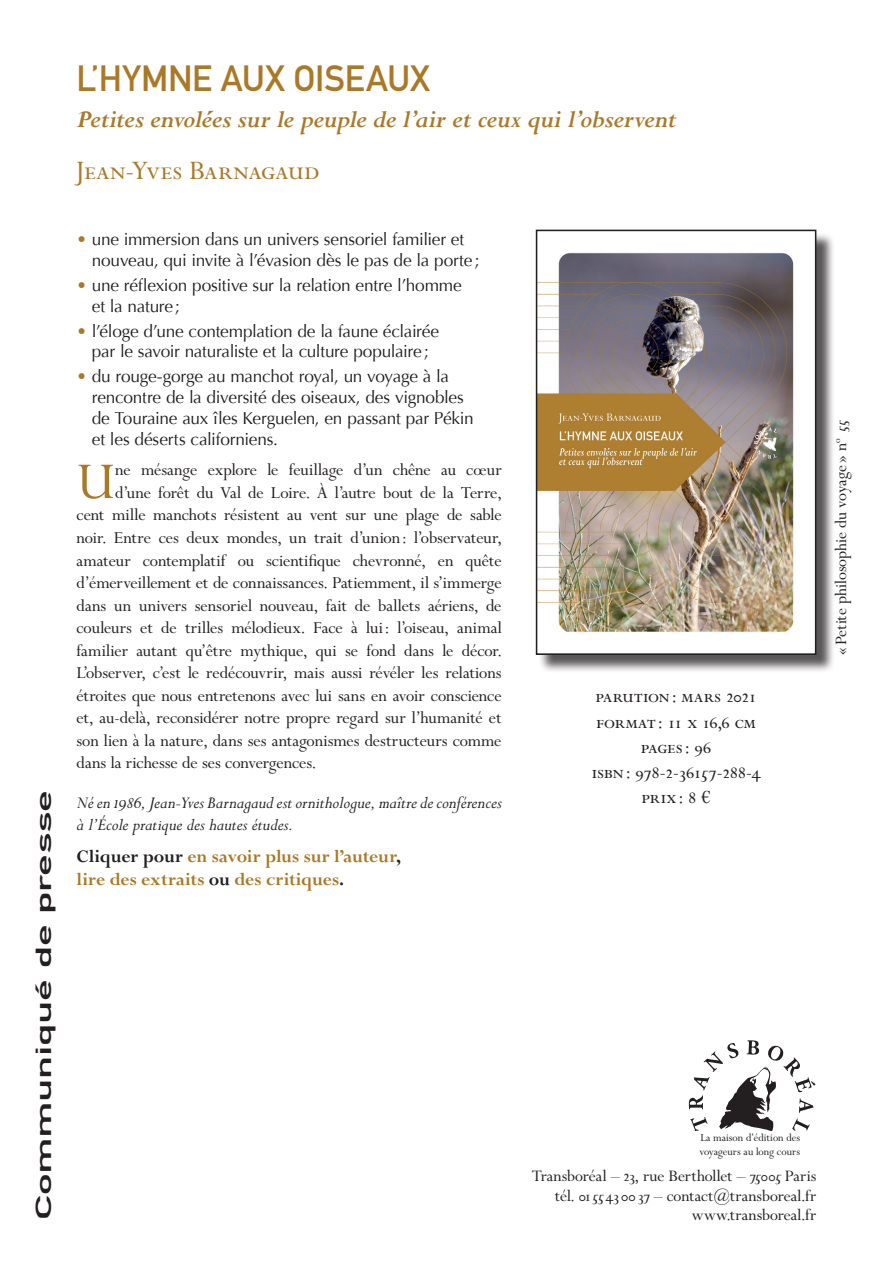
<style>
.page{position:relative;width:893px;height:1263px;background:#fff}
.page>*{position:absolute;margin:0;border:0;box-sizing:border-box;transform-origin:0 0}
.t1{font:58.05px "Perpetua MT Pro";color:#aa7928}
.t2{font:36px "DIN Mittelschrift LTCE";letter-spacing:-.005em;color:#aa7928}
.t3{font:30px "Perpetua MT Pro";letter-spacing:-.005em;color:#aa7928}
.t4{font:italic 700 27px "Perpetua MT Pro";letter-spacing:-.015em;color:#aa7928}
.t5{font:21.6px "DIN Mittelschrift LTCE";color:#231f20;scale:2 1}
.t6{font:21px/25.2px "Perpetua MT Pro";letter-spacing:-.01em;color:#231f20;text-align:center}
.t7{font:700 19.5px/23.4px "Perpetua MT Pro";letter-spacing:-.005em;color:#aa7928}
.t8{font:18.75px "Perpetua MT Pro";letter-spacing:-.01em;color:#231f20}
.t9{font:italic 18.75px/22.5px "Perpetua MT Pro";letter-spacing:-.005em;color:#231f20}
.t10{font:18px/19.5px "Perpetua MT Pro";color:#231f20;text-align:right}
.t11{font:17.25px/20.7px "Optima";letter-spacing:-.015em;color:#231f20}
.t12{font:12px/14.4px "Perpetua MT Pro";color:#231f20}
.s1{color:#aa7928}
.s2{color:#231f20}
</style>
<div class="page">
<svg style="left:689px;top:1040px;width:126px;height:91px"></svg>
<div style="left:538px;top:232px;width:297px;height:442px;background:#231f20;opacity:.75"></div>
<img style="left:539px;top:233px;width:274px;height:419px">
<div style="left:536px;top:230px;width:280px;height:425px;border:2px solid #231f20"></div>
<p class="t5" style="left:31px;top:1220px;width:217px;rotate:-90deg">COMMUNIQUÉ DE PRESSE</p>
<h2 class="t2" style="left:77px;top:57px;width:355px">L’HYMNE AUX OISEAUX</h2>
<h3 class="t4" style="left:77px;top:104px;width:602px">Petites envolées sur le peuple de l’air et ceux qui l’observent</h3>
<h3 class="t3" style="left:77px;top:153px;width:245px">Jean-Yves Barnagaud</h3>
<p class="t11" style="left:92px;top:229px;width:389px;text-indent:-15px"><span class="s1">•</span> une immersion dans un univers sensoriel familier et nouveau, qui invite à l’évasion dès le pas de la porte ;</p>
<p class="t11" style="left:92px;top:275px;width:371px;text-indent:-15px"><span class="s1">•</span> une réflexion positive sur la relation entre l’homme et la nature ;</p>
<p class="t11" style="left:77px;top:321px;width:364px;text-align:center"><span class="s1">•</span> l’éloge d’une contemplation de la faune éclairée par le savoir naturaliste et la culture populaire ;</p>
<p class="t11" style="left:92px;top:366px;width:384px;text-indent:-15px"><span class="s1">•</span> du rouge-gorge au manchot royal, un voyage à la rencontre de la diversité des oiseaux, des vignobles de Touraine aux îles Kerguelen, en passant par Pékin et les déserts californiens.</p>
<h1 class="t1" style="left:77px;top:448px;width:40px">U</h1>
<p class="t8" style="left:115px;top:459px;width:388px">ne mésange explore le feuillage d’un chêne au cœur</p>
<p class="t8" style="left:115px;top:482px;width:388px">d’une forêt du Val de Loire. À l’autre bout de la Terre,</p>
<p class="t8" style="left:77px;top:504px;width:427px">cent mille manchots résistent au vent sur une plage de sable</p>
<p class="t8" style="left:77px;top:527px;width:427px">noir. Entre ces deux mondes, un trait d’union : l’observateur,</p>
<p class="t8" style="left:77px;top:549px;width:427px">amateur contemplatif ou scientifique chevronné, en quête</p>
<p class="t8" style="left:77px;top:572px;width:427px">d’émerveillement et de connaissances. Patiemment, il s’immerge</p>
<p class="t8" style="left:77px;top:594px;width:427px">dans un univers sensoriel nouveau, fait de ballets aériens, de</p>
<p class="t8" style="left:77px;top:617px;width:427px">couleurs et de trilles mélodieux. Face à lui : l’oiseau, animal</p>
<p class="t8" style="left:77px;top:639px;width:427px">familier autant qu’être mythique, qui se fond dans le décor.</p>
<p class="t8" style="left:77px;top:662px;width:427px">L’observer, c’est le redécouvrir, mais aussi révéler les relations</p>
<p class="t8" style="left:77px;top:684px;width:427px">étroites que nous entretenons avec lui sans en avoir conscience</p>
<p class="t8" style="left:77px;top:707px;width:427px">et, au-delà, reconsidérer notre propre regard sur l’humanité et</p>
<p class="t8" style="left:77px;top:729px;width:427px">son lien à la nature, dans ses antagonismes destructeurs comme</p>
<p class="t8" style="left:77px;top:752px;width:241px">dans la richesse de ses convergences.</p>
<p class="t9" style="left:77px;top:791px;width:427px">Né en 1986, Jean-Yves Barnagaud est ornithologue, maître de conférences à l’École pratique des hautes études.</p>
<p class="t7" style="left:77px;top:845px;width:326px"><span class="s2">Cliquer pour</span> en savoir plus sur l’auteur<span class="s2">, </span>lire des extraits <span class="s2">ou</span> des critiques<span class="s2">.</span></p>
<p class="t6" style="left:592px;top:684px;width:171px">parution: mars 2021 format : 11 x 16,6 cm pages: 96<br>isbn: 978-2-36157-288-4 prix: 8 €</p>
<p class="t10" style="left:831px;top:655px;width:237px;rotate:-90deg">« Petite philosophie du voyage » n<sup>o</sup> 55</p>
<p class="t12" style="left:699px;top:1130px;width:102px">La maison d’édition des voyageurs au long cours</p>
<p class="t10" style="left:532px;top:1167px;width:286px">Transboréal – 23, rue Berthollet – 75005 Paris tél. 0155 43 00 37 – contact@transboreal.fr www.transboreal.fr</p>
</div>
